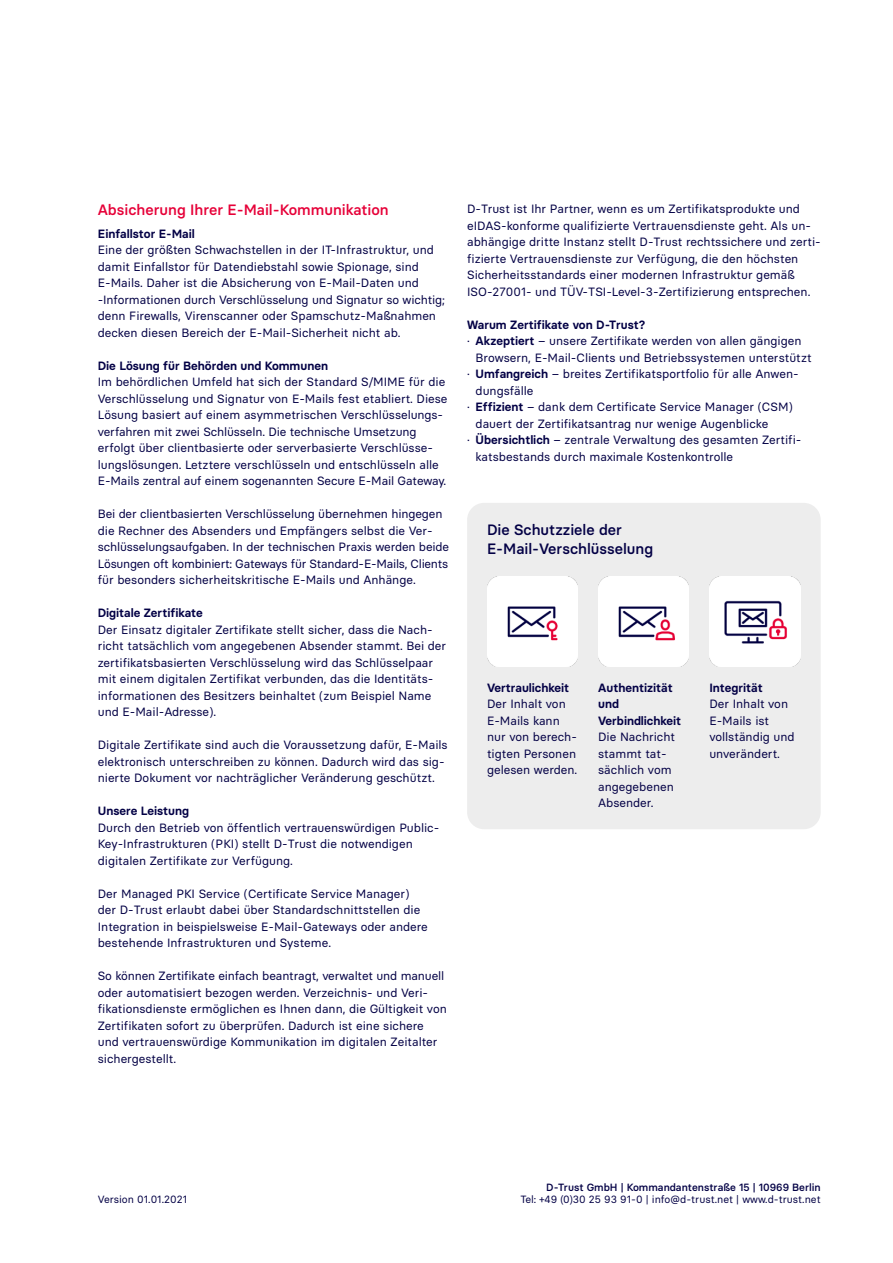
<style>
.page{position:relative;width:893px;height:1263px;background:#fff}
.page>*{position:absolute;margin:0;border:0;box-sizing:border-box;transform-origin:0 0}
.t1{font:500 15px/18.8px "bdr Text";color:#030045}
.t2{font:500 15px "bdr Text";color:#e60038}
.t3{font:12px/16.5px "bdr Text";color:#030045}
.t4{font:600 12px/16.5px "bdr Text";color:#030045}
.t5{font:10.5px "bdr Text";color:#030045}
.t6{font:500 10.5px "bdr Text";color:#030045}
.s1{font-weight:600}
</style>
<div class="page">
<div style="left:467px;top:503px;width:354px;height:326px;background:#ededed;border-radius:17px"></div>
<img style="left:598px;top:576px;width:91px;height:91px">
<img style="left:709px;top:576px;width:91px;height:91px">
<img style="left:487px;top:576px;width:91px;height:91px">
<p class="t2" style="left:98px;top:201px;width:292px">Absicherung Ihrer E-Mail-Kommunikation</p>
<p class="t4" style="left:98px;top:225px;width:98px">Einfallstor E-Mail</p>
<p class="t3" style="left:98px;top:242px;width:349px">Eine der größten Schwachstellen in der IT-Infrastruktur, und damit Einfallstor für Datendiebstahl sowie Spionage, sind E-Mails. Daher ist die Absicherung von E-Mail-Daten und -Informationen durch Verschlüsselung und Signatur so wichtig; denn Firewalls, Virenscanner oder Spamschutz-Maßnahmen decken diesen Bereich der E-Mail-Sicherheit nicht ab.</p>
<p class="t4" style="left:98px;top:357px;width:232px">Die Lösung für Behörden und Kommunen</p>
<p class="t3" style="left:98px;top:374px;width:351px">Im behördlichen Umfeld hat sich der Standard S/MIME für die Verschlüsselung und Signatur von E-Mails fest etabliert. Diese Lösung basiert auf einem asymmetrischen Verschlüsselungs&shy;verfahren mit zwei Schlüsseln. Die technische Umsetzung erfolgt über clientbasierte oder serverbasierte Verschlüsse&shy;lungslösungen. Letztere verschlüsseln und entschlüsseln alle E-Mails zentral auf einem sogenannten Secure E-Mail Gateway.</p>
<p class="t3" style="left:98px;top:506px;width:353px">Bei der clientbasierten Verschlüsselung übernehmen hingegen die Rechner des Absenders und Empfängers selbst die Ver&shy;schlüsselungsaufgaben. In der technischen Praxis werden beide Lösungen oft kombiniert: Gateways für Standard-E-Mails, Clients für besonders sicherheitskritische E-Mails und Anhänge.</p>
<p class="t4" style="left:98px;top:605px;width:107px">Digitale Zertifikate</p>
<p class="t3" style="left:98px;top:621px;width:350px">Der Einsatz digitaler Zertifikate stellt sicher, dass die Nach&shy;richt tatsächlich vom angegebenen Absender stammt. Bei der zertifikatsbasierten Verschlüsselung wird das Schlüsselpaar mit einem digitalen Zertifikat verbunden, das die Identitäts&shy;informationen des Besitzers beinhaltet (zum Beispiel Name und E-Mail-Adresse).</p>
<p class="t3" style="left:98px;top:737px;width:351px">Digitale Zertifikate sind auch die Voraussetzung dafür, E-Mails elektronisch unterschreiben zu können. Dadurch wird das sig&shy;nierte Dokument vor nachträglicher Veränderung geschützt.</p>
<p class="t4" style="left:98px;top:803px;width:93px">Unsere Leistung</p>
<p class="t3" style="left:98px;top:819px;width:343px">Durch den Betrieb von öffentlich vertrauenswürdigen Public-<br>Key-Infrastrukturen (PKI) stellt D-Trust die notwendigen digitalen Zertifikate zur Verfügung.</p>
<p class="t3" style="left:98px;top:885px;width:332px">Der Managed PKI Service (Certificate Service Manager) der D-Trust erlaubt dabei über Standardschnittstellen die Integration in beispielsweise E-Mail-Gateways oder andere bestehende Infrastrukturen und Systeme.</p>
<p class="t3" style="left:98px;top:968px;width:351px">So können Zertifikate einfach beantragt, verwaltet und manuell oder automatisiert bezogen werden. Verzeichnis- und Veri&shy;fikationsdienste ermöglichen es Ihnen dann, die Gültigkeit von Zertifikaten sofort zu überprüfen. Dadurch ist eine sichere und vertrauenswürdige Kommunikation im digitalen Zeitalter sichergestellt.</p>
<p class="t3" style="left:467px;top:200px;width:355px">D-Trust ist Ihr Partner, wenn es um Zertifikatsprodukte und eIDAS-konforme qualifizierte Vertrauensdienste geht. Als un&shy;abhängige dritte Instanz stellt D-Trust rechtssichere und zerti&shy;fizierte Vertrauensdienste zur Verfügung, die den höchsten Sicherheitsstandards einer modernen Infrastruktur gemäß ISO-27001- und TÜV-TSI-Level-3-Zertifizierung entsprechen.</p>
<p class="t4" style="left:467px;top:316px;width:180px">Warum Zertifikate von D-Trust?</p>
<p class="t3" style="left:467px;top:332px;width:336px">· <span class="s1">Akzeptiert</span> – unsere Zertifikate werden von allen gängigen</p>
<p class="t3" style="left:476px;top:349px;width:337px">Browsern, E-Mail-Clients und Betriebssystemen unterstützt</p>
<p class="t3" style="left:467px;top:365px;width:333px">· <span class="s1">Umfangreich</span> – breites Zertifikatsportfolio für alle Anwen-</p>
<p class="t3" style="left:476px;top:382px;width:59px">dungsfälle</p>
<p class="t3" style="left:467px;top:398px;width:327px">· <span class="s1">Effizient</span> – dank dem Certificate Service Manager (CSM)</p>
<p class="t3" style="left:476px;top:415px;width:294px">dauert der Zertifikatsantrag nur wenige Augenblicke</p>
<p class="t3" style="left:467px;top:431px;width:336px">· <span class="s1">Übersichtlich</span> – zentrale Verwaltung des gesamten Zertifi-</p>
<p class="t3" style="left:476px;top:448px;width:259px">katsbestands durch maximale Kostenkontrolle</p>
<p class="t1" style="left:487px;top:520px;width:168px">Die Schutzziele der<br>E-Mail-Verschlüsselung</p>
<p class="t4" style="left:487px;top:679px;width:84px">Vertraulichkeit</p>
<p class="t3" style="left:487px;top:695px;width:92px">Der Inhalt von<br>E-Mails kann nur von berech&shy;tigten Personen gelesen werden.</p>
<p class="t4" style="left:598px;top:679px;width:85px">Authentizität und<br>Verbindlichkeit</p>
<p class="t3" style="left:598px;top:728px;width:78px">Die Nachricht stammt tat&shy;sächlich vom angegebenen<br>Absender.</p>
<p class="t4" style="left:709px;top:679px;width:55px">Integrität</p>
<p class="t3" style="left:709px;top:695px;width:87px">Der Inhalt von<br>E-Mails ist vollständig und unverändert.</p>
<p class="t5" style="left:98px;top:1193px;width:91px">Version 01.01.2021</p>
<p class="t6" style="left:546px;top:1180px;width:276px">D-Trust GmbH | Kommandantenstraße 15 | 10969 Berlin</p>
<p class="t5" style="left:520px;top:1193px;width:302px">Tel: +49 (0)30 25 93 91-0 | info@d-trust.net | www.d-trust.net</p>
</div>
